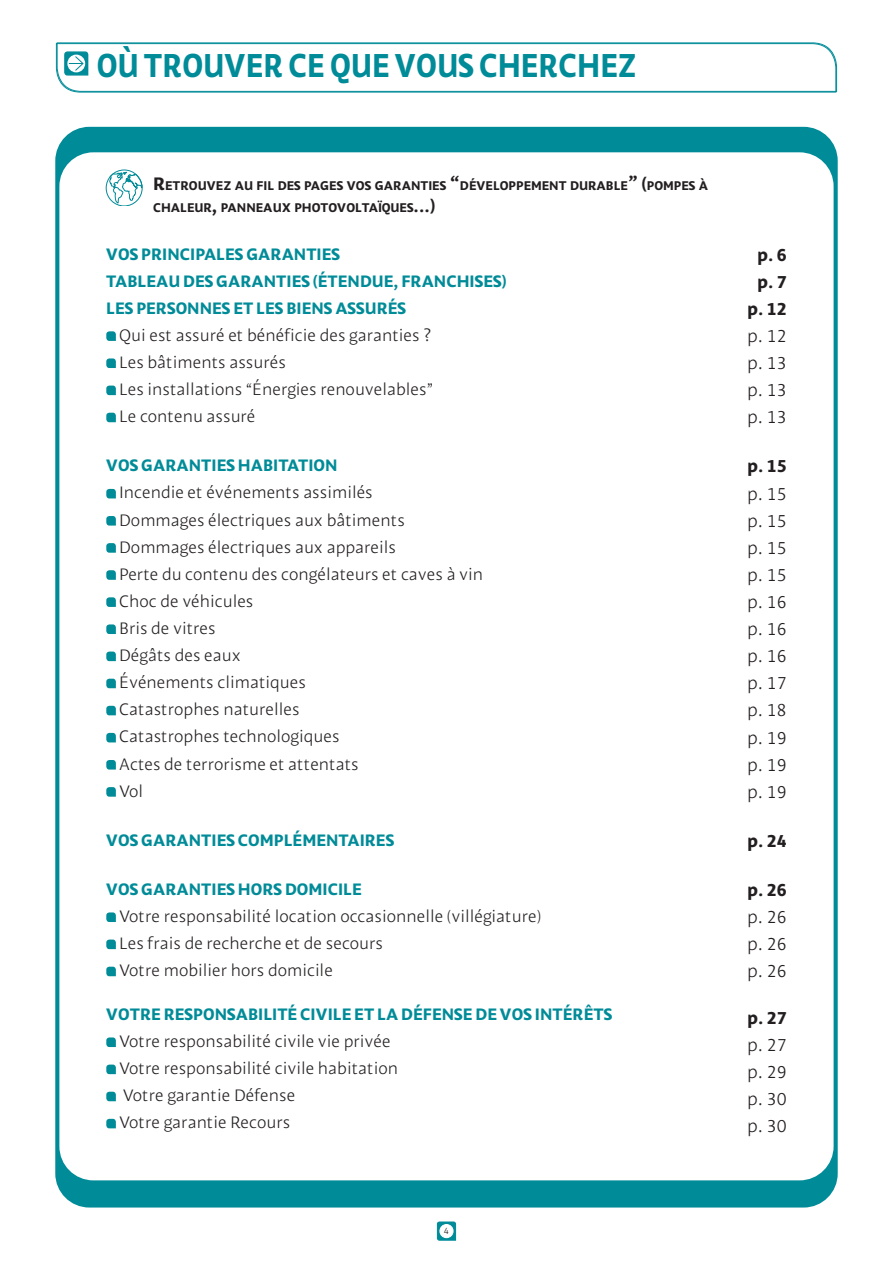
<style>
.page{position:relative;width:893px;height:1263px;background:#fff}
.page>*{position:absolute;margin:0;border:0;box-sizing:border-box;transform-origin:0 0}
.t1{font:33px "MAAF Bold";color:#008b98;scale:.9 1}
.t2{font:18px "MAAF Light";color:#231f20}
.t3{font:18px "MAAF Bold";color:#231f20}
.t4{font:16.5px "MAAF Light";color:#231f20}
.t5{font:16.5px "MAAF Bold";color:#008b98}
.t6{font:12.6px/21.6px "MAAF Bold";color:#231f20}
.t7{font:9.3px "MAAF Light";color:#231f20}
.s1{font-size:18px}
</style>
<div class="page">
<svg style="left:436px;top:1221px;width:21px;height:20px"></svg>
<div style="left:440px;top:1224px;width:13px;height:14px;background:#fff;border-radius:50%"></div>
<div style="left:439px;top:1224px;width:15px;height:14px;border:1px solid #fff;border-radius:50%"></div>
<svg style="left:56px;top:42px;width:781px;height:51px"></svg>
<div style="left:55px;top:127px;width:783px;height:1080px;background:#008b98;border-radius:34px"></div>
<div style="left:59px;top:152px;width:775px;height:1028px;background:#fff;border-radius:34px"></div>
<svg style="left:106px;top:331px;width:10px;height:10px"></svg>
<svg style="left:106px;top:358px;width:10px;height:10px"></svg>
<svg style="left:106px;top:386px;width:10px;height:9px"></svg>
<svg style="left:106px;top:413px;width:10px;height:9px"></svg>
<svg style="left:106px;top:489px;width:10px;height:9px"></svg>
<svg style="left:106px;top:516px;width:10px;height:10px"></svg>
<svg style="left:106px;top:543px;width:10px;height:10px"></svg>
<svg style="left:106px;top:570px;width:10px;height:10px"></svg>
<svg style="left:106px;top:597px;width:10px;height:10px"></svg>
<svg style="left:106px;top:624px;width:10px;height:10px"></svg>
<svg style="left:106px;top:651px;width:10px;height:10px"></svg>
<svg style="left:106px;top:679px;width:10px;height:9px"></svg>
<svg style="left:106px;top:706px;width:10px;height:9px"></svg>
<svg style="left:106px;top:733px;width:10px;height:9px"></svg>
<svg style="left:106px;top:760px;width:10px;height:9px"></svg>
<svg style="left:106px;top:787px;width:10px;height:10px"></svg>
<svg style="left:106px;top:912px;width:10px;height:10px"></svg>
<svg style="left:106px;top:939px;width:10px;height:10px"></svg>
<svg style="left:106px;top:967px;width:10px;height:9px"></svg>
<svg style="left:106px;top:1037px;width:10px;height:10px"></svg>
<svg style="left:106px;top:1064px;width:10px;height:10px"></svg>
<svg style="left:106px;top:1092px;width:10px;height:9px"></svg>
<svg style="left:106px;top:1119px;width:10px;height:9px"></svg>
<svg style="left:109px;top:172px;width:33px;height:31px"></svg>
<div style="left:106px;top:170px;width:36px;height:36px;border:1px solid #008b98;border-radius:50%"></div>
<h1 class="t1" style="left:97px;top:53px;width:601px">OÙ TROUVER CE QUE VOUS CHERCHEZ</h1>
<p class="t6" style="left:153px;top:177px;width:557px"><span class="s1">R</span>ETROUVEZ AU FIL DES PAGES VOS GARANTIES <span class="s1">“</span>DÉVELOPPEMENT DURABLE<span class="s1">” (</span>POMPES À<br>CHALEUR<span class="s1">,</span> PANNEAUX PHOTOVOLTAÏQUES<span class="s1">...)</span></p>
<p class="t5" style="left:106px;top:248px;width:235px">VOS PRINCIPALES GARANTIES</p>
<p class="t3" style="left:757px;top:248px;width:31px">p. 6</p>
<p class="t5" style="left:106px;top:275px;width:402px">TABLEAU DES GARANTIES (ÉTENDUE, FRANCHISES)</p>
<p class="t3" style="left:757px;top:275px;width:31px">p. 7</p>
<p class="t5" style="left:106px;top:302px;width:301px">LES PERSONNES ET LES BIENS ASSURÉS</p>
<p class="t3" style="left:748px;top:302px;width:41px">p. 12</p>
<p class="t4" style="left:119px;top:329px;width:314px">Qui est assuré et bénéficie des garanties ?</p>
<p class="t2" style="left:747px;top:329px;width:41px">p. 12</p>
<p class="t4" style="left:119px;top:356px;width:168px">Les bâtiments assurés</p>
<p class="t2" style="left:747px;top:356px;width:41px">p. 13</p>
<p class="t4" style="left:119px;top:383px;width:315px">Les installations “Énergies renouvelables”</p>
<p class="t2" style="left:747px;top:383px;width:41px">p. 13</p>
<p class="t4" style="left:119px;top:410px;width:138px">Le contenu assuré</p>
<p class="t2" style="left:747px;top:411px;width:41px">p. 13</p>
<p class="t5" style="left:106px;top:460px;width:233px">VOS GARANTIES HABITATION</p>
<p class="t3" style="left:748px;top:460px;width:41px">p. 15</p>
<p class="t4" style="left:119px;top:487px;width:255px">Incendie et événements assimilés</p>
<p class="t2" style="left:747px;top:487px;width:41px">p. 15</p>
<p class="t4" style="left:119px;top:514px;width:287px">Dommages électriques aux bâtiments</p>
<p class="t2" style="left:747px;top:514px;width:41px">p. 15</p>
<p class="t4" style="left:119px;top:541px;width:278px">Dommages électriques aux appareils</p>
<p class="t2" style="left:747px;top:541px;width:41px">p. 15</p>
<p class="t4" style="left:119px;top:568px;width:366px">Perte du contenu des congélateurs et caves à vin</p>
<p class="t2" style="left:747px;top:568px;width:41px">p. 15</p>
<p class="t4" style="left:119px;top:595px;width:136px">Choc de véhicules</p>
<p class="t2" style="left:747px;top:595px;width:41px">p. 16</p>
<p class="t4" style="left:119px;top:622px;width:98px">Bris de vitres</p>
<p class="t2" style="left:747px;top:622px;width:41px">p. 16</p>
<p class="t4" style="left:119px;top:649px;width:123px">Dégâts des eaux</p>
<p class="t2" style="left:747px;top:649px;width:41px">p. 16</p>
<p class="t4" style="left:119px;top:676px;width:188px">Événements climatiques</p>
<p class="t2" style="left:747px;top:676px;width:41px">p. 17</p>
<p class="t4" style="left:119px;top:704px;width:182px">Catastrophes naturelles</p>
<p class="t2" style="left:747px;top:704px;width:41px">p. 18</p>
<p class="t4" style="left:119px;top:731px;width:222px">Catastrophes technologiques</p>
<p class="t2" style="left:747px;top:731px;width:41px">p. 19</p>
<p class="t4" style="left:119px;top:758px;width:241px">Actes de terrorisme et attentats</p>
<p class="t2" style="left:747px;top:758px;width:41px">p. 19</p>
<p class="t4" style="left:119px;top:785px;width:26px">Vol</p>
<p class="t2" style="left:747px;top:785px;width:41px">p. 19</p>
<p class="t5" style="left:106px;top:834px;width:289px">VOS GARANTIES COMPLÉMENTAIRES</p>
<p class="t3" style="left:748px;top:834px;width:41px">p. 24</p>
<p class="t5" style="left:106px;top:883px;width:257px">VOS GARANTIES HORS DOMICILE</p>
<p class="t3" style="left:748px;top:883px;width:41px">p. 26</p>
<p class="t4" style="left:119px;top:910px;width:423px">Votre responsabilité location occasionnelle (villégiature)</p>
<p class="t2" style="left:747px;top:910px;width:41px">p. 26</p>
<p class="t4" style="left:119px;top:937px;width:265px">Les frais de recherche et de secours</p>
<p class="t2" style="left:747px;top:937px;width:41px">p. 26</p>
<p class="t4" style="left:119px;top:964px;width:215px">Votre mobilier hors domicile</p>
<p class="t2" style="left:747px;top:964px;width:41px">p. 26</p>
<p class="t5" style="left:106px;top:1008px;width:507px">VOTRE RESPONSABILITÉ CIVILE ET LA DÉFENSE DE VOS INTÉRÊTS</p>
<p class="t3" style="left:748px;top:1011px;width:41px">p. 27</p>
<p class="t4" style="left:119px;top:1035px;width:273px">Votre responsabilité civile vie privée</p>
<p class="t2" style="left:747px;top:1038px;width:41px">p. 27</p>
<p class="t4" style="left:119px;top:1062px;width:280px">Votre responsabilité civile habitation</p>
<p class="t2" style="left:747px;top:1065px;width:41px">p. 29</p>
<p class="t4" style="left:123px;top:1089px;width:174px">Votre garantie Défense</p>
<p class="t2" style="left:747px;top:1092px;width:41px">p. 30</p>
<p class="t4" style="left:119px;top:1116px;width:173px">Votre garantie Recours</p>
<p class="t2" style="left:747px;top:1119px;width:41px">p. 30</p>
<p class="t7" style="left:444px;top:1227px;width:7px">4</p>
</div>
